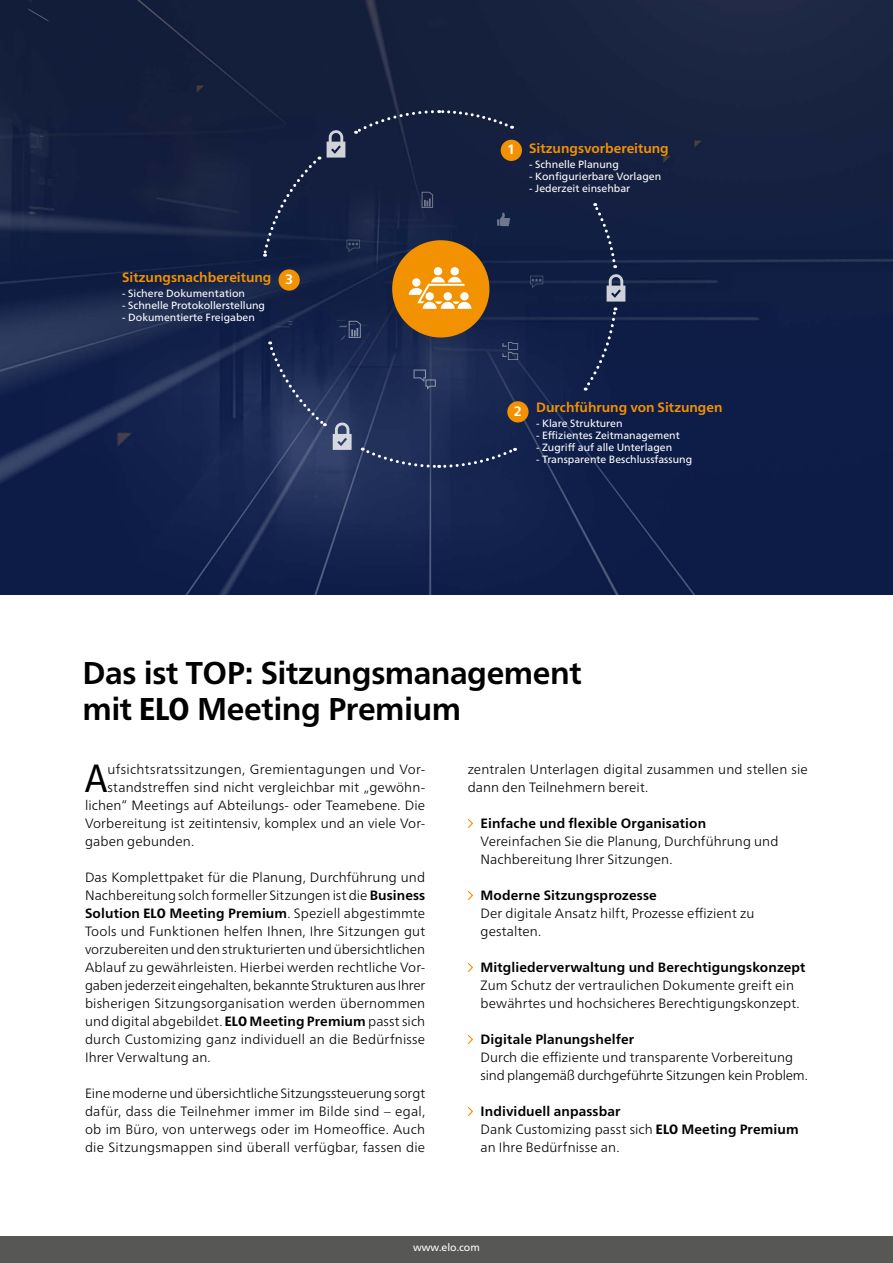
<style>
.page{position:relative;width:893px;height:1263px;background:#fff}
.page>*{position:absolute;margin:0;border:0;box-sizing:border-box;transform-origin:0 0}
.t1{font:condensed 39.3px "Frutiger Neue LTW1 G";color:#000}
.t2{font:700 31.5px/36px "Frutiger Neue LTW1 G";letter-spacing:-.015em;color:#000}
.t3{font:300 13.5px/18px "Frutiger Neue LTW1 G";letter-spacing:.01em;color:#000}
.t4{font:700 13.5px "Frutiger Neue LTW1 G";letter-spacing:.01em;color:#000}
.t5{font:700 13.5px "Frutiger Neue LTW1 G";color:#f39200}
.t6{font:700 13.5px "Frutiger Neue LTW1 G";color:#fff}
.t7{font:10.5px "Frutiger Neue LTW1 G";color:#fff}
.s1{font-weight:800;font-stretch:condensed}
.s2{font-weight:700}
</style>
<div class="page">
<div style="left:0;top:1236px;width:893px;height:27px;background:#575756"></div>
<img style="left:0;top:0;width:893px;height:594px">
<svg style="left:467px;top:818px;width:7px;height:10px"></svg>
<svg style="left:467px;top:890px;width:7px;height:10px"></svg>
<svg style="left:467px;top:962px;width:7px;height:10px"></svg>
<svg style="left:467px;top:1034px;width:7px;height:10px"></svg>
<svg style="left:467px;top:1107px;width:7px;height:9px"></svg>
<div style="left:501px;top:140px;width:21px;height:21px;background:#f39200;border-radius:50%"></div>
<div style="left:507px;top:401px;width:22px;height:21px;background:#f39200;border-radius:50%"></div>
<div style="left:279px;top:269px;width:21px;height:22px;background:#f39200;border-radius:50%"></div>
<svg style="left:497px;top:213px;width:13px;height:13px"></svg>
<svg style="left:502px;top:342px;width:16px;height:18px"></svg>
<svg style="left:348px;top:320px;width:13px;height:18px"></svg>
<svg style="left:421px;top:191px;width:12px;height:17px"></svg>
<svg style="left:414px;top:370px;width:22px;height:20px"></svg>
<svg style="left:530px;top:276px;width:13px;height:12px"></svg>
<svg style="left:347px;top:240px;width:13px;height:12px"></svg>
<div style="left:392px;top:240px;width:97px;height:97px;background:#f39200;border-radius:50%"></div>
<svg style="left:327px;top:129px;width:18px;height:29px"></svg>
<svg style="left:333px;top:422px;width:19px;height:28px"></svg>
<svg style="left:362px;top:447px;width:154px;height:22px;background:#28365e"></svg>
<div style="left:262px;top:157px;width:58px;height:100px;background:#141f40"></div>
<svg style="left:584px;top:203px;width:41px;height:188px;background:#1e2c50"></svg>
<svg style="left:268px;top:341px;width:58px;height:86px;background:#25345c"></svg>
<svg style="left:354px;top:109px;width:159px;height:26px;background:#1f2a46"></svg>
<svg style="left:409px;top:267px;width:62px;height:42px"></svg>
<p class="t5" style="left:122px;top:270px;width:151px">Sitzungsnachbereitung</p>
<p class="t7" style="left:122px;top:287px;width:124px">- Sichere Dokumentation</p>
<p class="t7" style="left:122px;top:299px;width:144px">- Schnelle Protokollerstellung</p>
<p class="t7" style="left:122px;top:311px;width:134px">- Dokumentierte Freigaben</p>
<p class="t6" style="left:285px;top:271px;width:10px">3</p>
<p class="t6" style="left:507px;top:142px;width:10px">1</p>
<p class="t5" style="left:529px;top:140px;width:141px">Sitzungsvorbereitung</p>
<p class="t7" style="left:529px;top:158px;width:91px">- Schnelle Planung</p>
<p class="t7" style="left:529px;top:170px;width:133px">- Konfigurierbare Vorlagen</p>
<p class="t7" style="left:529px;top:182px;width:103px">- Jederzeit einsehbar</p>
<p class="t6" style="left:514px;top:403px;width:10px">2</p>
<p class="t5" style="left:536px;top:399px;width:188px">Durchführung von Sitzungen</p>
<p class="t7" style="left:536px;top:417px;width:88px">- Klare Strukturen</p>
<p class="t7" style="left:536px;top:429px;width:145px">- Effizientes Zeitmanagement</p>
<p class="t7" style="left:536px;top:441px;width:138px">- Zugriff auf alle Unterlagen</p>
<p class="t7" style="left:536px;top:453px;width:158px">- Transparente Beschlussfassung</p>
<h2 class="t2" style="left:82px;top:655px;width:501px">Das ist TOP: Sitzungsmanagement mit <span class="s1">ELO</span> Meeting Premium</h2>
<h1 class="t1" style="left:85px;top:755px;width:24px">A</h1>
<p class="t3" style="left:107px;top:760px;width:319px">ufsichtsratssitzungen, Gremientagungen und Vor-</p>
<p class="t3" style="left:107px;top:778px;width:319px">standstreffen sind nicht vergleichbar mit „gewöhn-</p>
<p class="t3" style="left:85px;top:796px;width:342px">lichen“ Meetings auf Abteilungs- oder Teamebene. Die</p>
<p class="t3" style="left:85px;top:814px;width:342px">Vorbereitung ist zeitintensiv, komplex und an viele Vor-</p>
<p class="t3" style="left:85px;top:832px;width:111px">gaben gebunden.</p>
<p class="t3" style="left:85px;top:868px;width:342px;text-align:justify">Das Komplettpaket für die Planung, Durchführung und Nachbereitung solch formeller Sitzungen ist die <span class="s2">Business Solution</span> <span class="s1">ELO</span> <span class="s2">Meeting Premium</span>. Speziell abgestimmte Tools und Funktionen helfen Ihnen, Ihre Sitzungen gut vorzubereiten und den strukturierten und übersichtlichen Ablauf zu gewährleisten. Hierbei werden rechtliche Vor&shy;gaben jederzeit eingehalten, bekannte Strukturen aus Ihrer bisherigen Sitzungsorganisation werden übernommen und digital abgebildet. <span class="s1">ELO</span> <span class="s2">Meeting Premium</span> passt sich durch Customizing ganz individuell an die Bedürfnisse Ihrer Verwaltung an.</p>
<p class="t3" style="left:85px;top:1084px;width:342px;text-align:justify">Eine moderne und übersichtliche Sitzungssteuerung sorgt dafür, dass die Teilnehmer immer im Bilde sind – egal, ob im Büro, von unterwegs oder im Homeoffice. Auch die Sitzungsmappen sind überall verfügbar, fassen die</p>
<p class="t3" style="left:468px;top:760px;width:342px">zentralen Unterlagen digital zusammen und stellen sie dann den Teilnehmern bereit.</p>
<p class="t4" style="left:480px;top:815px;width:227px">Einfache und flexible Organisation</p>
<p class="t3" style="left:480px;top:832px;width:299px">Vereinfachen Sie die Planung, Durchführung und<br>Nachbereitung Ihrer Sitzungen.</p>
<p class="t4" style="left:480px;top:887px;width:178px">Moderne Sitzungsprozesse</p>
<p class="t3" style="left:480px;top:904px;width:275px">Der digitale Ansatz hilft, Prozesse effizient zu gestalten.</p>
<p class="t4" style="left:480px;top:959px;width:326px">Mitgliederverwaltung und Berechtigungskonzept</p>
<p class="t3" style="left:480px;top:976px;width:321px">Zum Schutz der vertraulichen Dokumente greift ein bewährtes und hochsicheres Berechtigungskonzept.</p>
<p class="t4" style="left:480px;top:1031px;width:155px">Digitale Planungshelfer</p>
<p class="t3" style="left:480px;top:1048px;width:329px">Durch die effiziente und transparente Vorbereitung sind plangemäß durchgeführte Sitzungen kein Problem.</p>
<p class="t3" style="left:480px;top:1102px;width:320px"><span class="s2">Individuell anpassbar<br></span>Dank Customizing passt sich <span class="s1">ELO</span> <span class="s2">Meeting Premium </span>an Ihre Bedürfnisse an.</p>
<p class="t7" style="left:413px;top:1241px;width:68px">www.elo.com</p>
</div>
